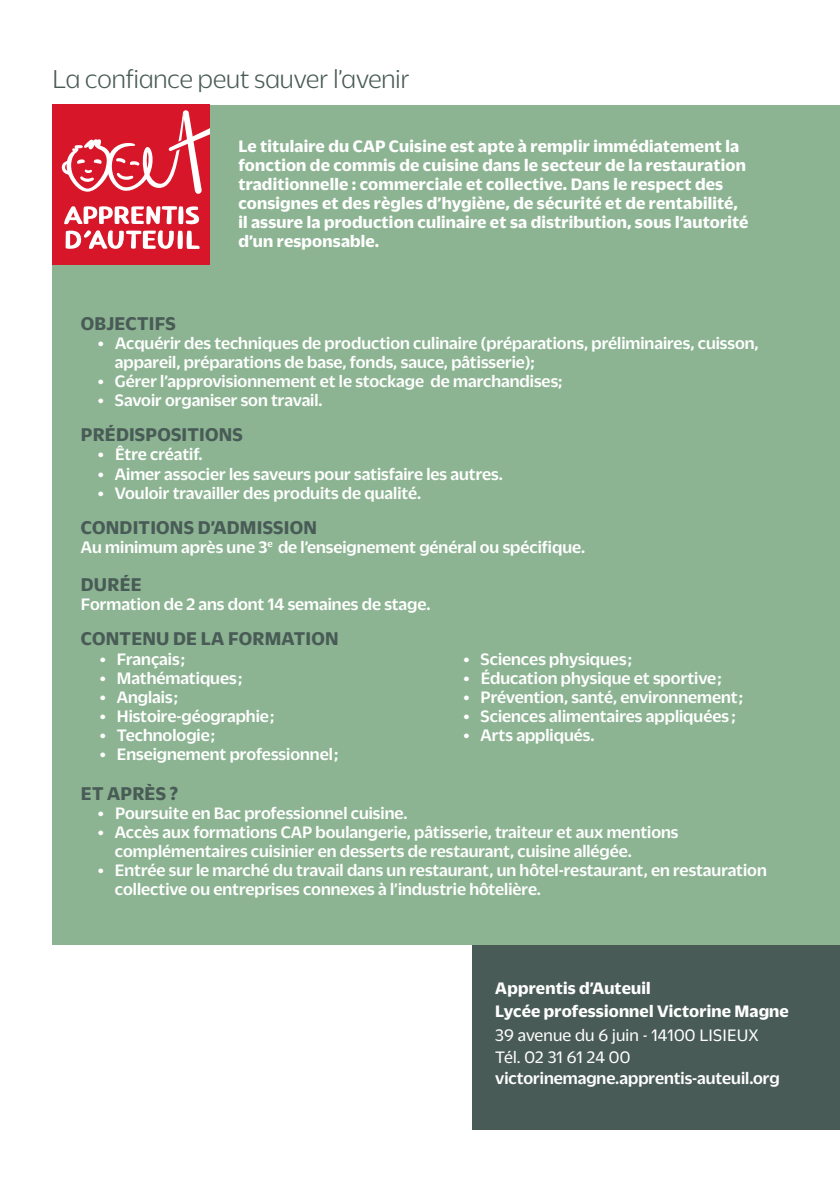
<style>
.page{position:relative;width:840px;height:1191px;background:#fff}
.page>*{position:absolute;margin:0;border:0;box-sizing:border-box;transform-origin:0 0}
.t1{font:300 28px "Duplicate Sans";color:#495b56}
.t2{font:700 20px "Duplicate Sans";letter-spacing:.01em;color:#495b56}
.t3{font:500 18px/19px "Duplicate Sans";color:#fff}
.t4{font:700 18px/19px "Duplicate Sans";letter-spacing:.01em;color:#fff}
.t5{font:18px/21.6px "Duplicate Sans";letter-spacing:.01em;color:#fff}
</style>
<div class="page">
<div style="left:472px;top:934px;width:367px;height:196px;background:#495b56"></div>
<div style="left:52px;top:105px;width:787px;height:839px;background:#8cb492"></div>
<div style="left:52px;top:105px;width:158px;height:160px;background:#d71729"></div>
<svg style="left:61px;top:110px;width:149px;height:84px"></svg>
<svg style="left:64px;top:206px;width:136px;height:43px"></svg>
<h1 class="t1" style="left:52px;top:61px;width:358px">La confiance peut sauver l’avenir</h1>
<p class="t4" style="left:238px;top:135px;width:511px">Le titulaire du CAP Cuisine est apte à remplir immédiatement la fonction de commis de cuisine dans le secteur de la restauration traditionnelle : commerciale et collective. Dans le respect des consignes et des règles d’hygiène, de sécurité et de rentabilité, il assure la production culinaire et sa distribution, sous l’autorité d’un responsable.</p>
<p class="t2" style="left:81px;top:310px;width:96px">OBJECTIFS</p>
<p class="t3" style="left:115px;top:332px;width:645px;text-indent:-17px">• Acquérir des techniques de production culinaire (préparations, préliminaires, cuisson, appareil, préparations de base, fonds, sauce, pâtisserie);</p>
<p class="t3" style="left:98px;top:370px;width:465px">• Gérer l’approvisionnement et le stockage de marchandises;</p>
<p class="t3" style="left:98px;top:389px;width:226px">• Savoir organiser son travail.</p>
<p class="t2" style="left:81px;top:421px;width:163px">PRÉDISPOSITIONS</p>
<p class="t3" style="left:98px;top:444px;width:106px">• Être créatif.</p>
<p class="t3" style="left:98px;top:463px;width:406px">• Aimer associer les saveurs pour satisfaire les autres.</p>
<p class="t3" style="left:98px;top:482px;width:324px">• Vouloir travailler des produits de qualité.</p>
<p class="t2" style="left:81px;top:514px;width:237px">CONDITIONS D’ADMISSION</p>
<p class="t3" style="left:81px;top:536px;width:505px">Au minimum après une 3<sup>e</sup> de l’enseignement général ou spécifique.</p>
<p class="t2" style="left:81px;top:571px;width:62px">DURÉE</p>
<p class="t3" style="left:81px;top:593px;width:351px">Formation de 2 ans dont 14 semaines de stage.</p>
<p class="t2" style="left:81px;top:625px;width:259px">CONTENU DE LA FORMATION</p>
<p class="t3" style="left:100px;top:648px;width:87px">• Français ;</p>
<p class="t3" style="left:100px;top:667px;width:144px">• Mathématiques ;</p>
<p class="t3" style="left:100px;top:686px;width:80px">• Anglais ;</p>
<p class="t3" style="left:100px;top:705px;width:176px">• Histoire-géographie ;</p>
<p class="t3" style="left:100px;top:724px;width:117px">• Technologie ;</p>
<p class="t3" style="left:100px;top:743px;width:240px">• Enseignement professionnel ;</p>
<p class="t3" style="left:463px;top:648px;width:170px">• Sciences physiques ;</p>
<p class="t3" style="left:463px;top:667px;width:259px">• Éducation physique et sportive ;</p>
<p class="t3" style="left:463px;top:686px;width:281px">• Prévention, santé, environnement ;</p>
<p class="t3" style="left:463px;top:705px;width:273px">• Sciences alimentaires appliquées ;</p>
<p class="t3" style="left:463px;top:724px;width:132px">• Arts appliqués.</p>
<p class="t2" style="left:81px;top:779px;width:99px">ET APRÈS ?</p>
<p class="t3" style="left:98px;top:802px;width:311px">• Poursuite en Bac professionnel cuisine.</p>
<p class="t3" style="left:115px;top:821px;width:564px;text-indent:-17px">• Accès aux formations CAP boulangerie, pâtisserie, traiteur et aux mentions complémentaires cuisinier en desserts de restaurant, cuisine allégée.</p>
<p class="t3" style="left:115px;top:859px;width:653px;text-indent:-17px">• Entrée sur le marché du travail dans un restaurant, un hôtel-restaurant, en restauration collective ou entreprises connexes à l’industrie hôtelière.</p>
<p class="t4" style="left:495px;top:974px;width:295px;line-height:23.6px">Apprentis d’Auteuil<br>Lycée professionnel Victorine Magne</p>
<p class="t5" style="left:495px;top:1023px;width:265px">39 avenue du 6 juin - 14100 LISIEUX<br>Tél. 02 31 61 24 00</p>
<p class="t3" style="left:495px;top:1067px;width:286px">victorinemagne.apprentis-auteuil.org</p>
</div>
